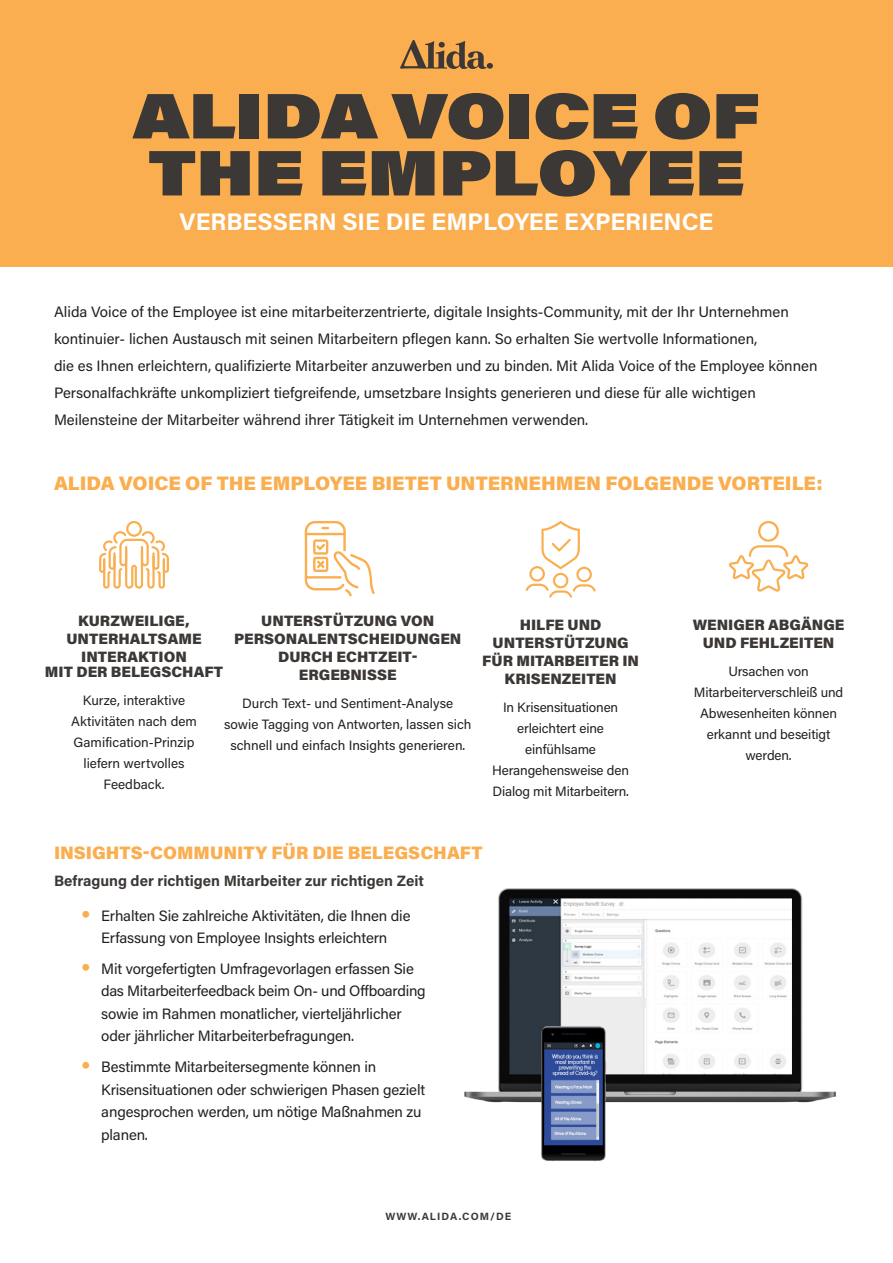
<style>
.page{position:relative;width:893px;height:1263px;background:#fff}
.page>*{position:absolute;margin:0;border:0;box-sizing:border-box;transform-origin:0 0}
.Title_header{font:900 63px/57px "Acumin Pro Wide";color:#3c3835}
.Title_subheader{font:700 24px "Acumin Pro";color:#fff}
.Inline_header{font:900 19.5px "Acumin Pro";color:#faae4f}
.Inline_header-2{font:900 18px "Acumin Pro";color:#faae4f}
.Body{font:15px/22.5px "Acumin Pro";letter-spacing:-.005em;color:#231f20}
.Inline_header-3{font:900 15px/18px "Acumin Pro";color:#3c3835;text-align:center}
.Inline_question_head{font:700 15px "Acumin Pro";color:#3c3835}
.Bulleted_list{font:13.5px/21px "Acumin Pro";letter-spacing:-.005em;color:#231f20;text-align:center}
.t1{font:700 10.5px "Acumin Pro";letter-spacing:.1em;color:#3c3835}
.s1{font-family:"Arial";font-size:27px;color:#faae4f}
</style>
<div class="page">
<div style="left:0;top:0;width:893px;height:266px;background:#faae4f"></div>
<svg style="left:400px;top:40px;width:93px;height:29px"></svg>
<img style="left:464px;top:888px;width:372px;height:273px">
<svg style="left:729px;top:521px;width:79px;height:71px"></svg>
<svg style="left:99px;top:521px;width:70px;height:68px"></svg>
<svg style="left:305px;top:521px;width:70px;height:75px"></svg>
<svg style="left:526px;top:521px;width:70px;height:77px"></svg>
<p class="Title_header" style="left:133px;top:84px;width:628px">ALIDA VOICE OF<br>THE EMPLOYEE</p>
<p class="Title_subheader" style="left:180px;top:205px;width:535px">VERBESSERN SIE DIE EMPLOYEE EXPERIENCE</p>
<p class="Body" style="left:54px;top:297px;width:765px;line-height:27px">Alida Voice of the Employee ist eine mitarbeiterzentrierte, digitale Insights-Community, mit der Ihr Unternehmen kontinuier- lichen Austausch mit seinen Mitarbeitern pflegen kann. So erhalten Sie wertvolle Informationen,<br>die es Ihnen erleichtern, qualifizierte Mitarbeiter anzuwerben und zu binden. Mit Alida Voice of the Employee können Personalfachkräfte unkompliziert tiefgreifende, umsetzbare Insights generieren und diese für alle wichtigen Meilensteine der Mitarbeiter während ihrer Tätigkeit im Unternehmen verwenden.</p>
<p class="Inline_header" style="left:54px;top:469px;width:770px">ALIDA VOICE OF THE EMPLOYEE BIETET UNTERNEHMEN FOLGENDE VORTEILE:</p>
<p class="Inline_header-3" style="left:234px;top:611px;width:229px">UNTERSTÜTZUNG VON<br>PERSONALENTSCHEIDUNGEN<br>DURCH ECHTZEIT-<br>ERGEBNISSE</p>
<p class="Bulleted_list" style="left:224px;top:692px;width:249px">Durch Text- und Sentiment-Analyse sowie Tagging von Antworten, lassen sich schnell und einfach Insights generieren.</p>
<p class="Inline_header-3" style="left:66px;top:611px;width:137px">KURZWEILIGE,<br>UNTERHALTSAME<br>INTERAKTION</p>
<p class="Inline_header-3" style="left:45px;top:662px;width:180px">MIT DER BELEGSCHAFT</p>
<p class="Bulleted_list" style="left:71px;top:689px;width:127px">Kurze, interaktive<br>Aktivitäten nach dem<br>Gamification-Prinzip liefern wertvolles<br>Feedback.</p>
<p class="Inline_header-3" style="left:482px;top:615px;width:158px">HILFE UND<br>UNTERSTÜTZUNG<br>FÜR MITARBEITER IN<br>KRISENZEITEN</p>
<p class="Bulleted_list" style="left:492px;top:696px;width:138px">In Krisensituationen erleichtert eine einfühlsame<br>Herangehensweise den<br>Dialog mit Mitarbeitern.</p>
<p class="Inline_header-2" style="left:54px;top:840px;width:430px">INSIGHTS-COMMUNITY FÜR DIE BELEGSCHAFT</p>
<p class="Inline_question_head" style="left:54px;top:870px;width:371px">Befragung der richtigen Mitarbeiter zur richtigen Zeit</p>
<p class="Body" style="left:81px;top:904px;width:331px;text-align:center"><span class="s1">•</span> Erhalten Sie zahlreiche Aktivitäten, die Ihnen die<br>Erfassung von Employee Insights erleichtern</p>
<p class="Body" style="left:101px;top:957px;width:326px;text-indent:-20px"><span class="s1">•</span> Mit vorgefertigten Umfragevorlagen erfassen Sie das Mitarbeiterfeedback beim On- und Offboarding sowie im Rahmen monatlicher, vierteljährlicher oder jährlicher Mitarbeiterbefragungen.</p>
<p class="Body" style="left:101px;top:1055px;width:325px;text-indent:-20px"><span class="s1">•</span> Bestimmte Mitarbeitersegmente können in Krisensituationen oder schwierigen Phasen gezielt angesprochen werden, um nötige Maßnahmen zu planen.</p>
<p class="t1" style="left:385px;top:1209px;width:127px">WWW.ALIDA.COM/DE</p>
<p class="Inline_header-3" style="left:693px;top:615px;width:153px">WENIGER ABGÄNGE<br>UND FEHLZEITEN</p>
<p class="Bulleted_list" style="left:694px;top:660px;width:151px">Ursachen von<br>Mitarbeiterverschleiß und<br>Abwesenheiten können erkannt und beseitigt werden.</p>
</div>
